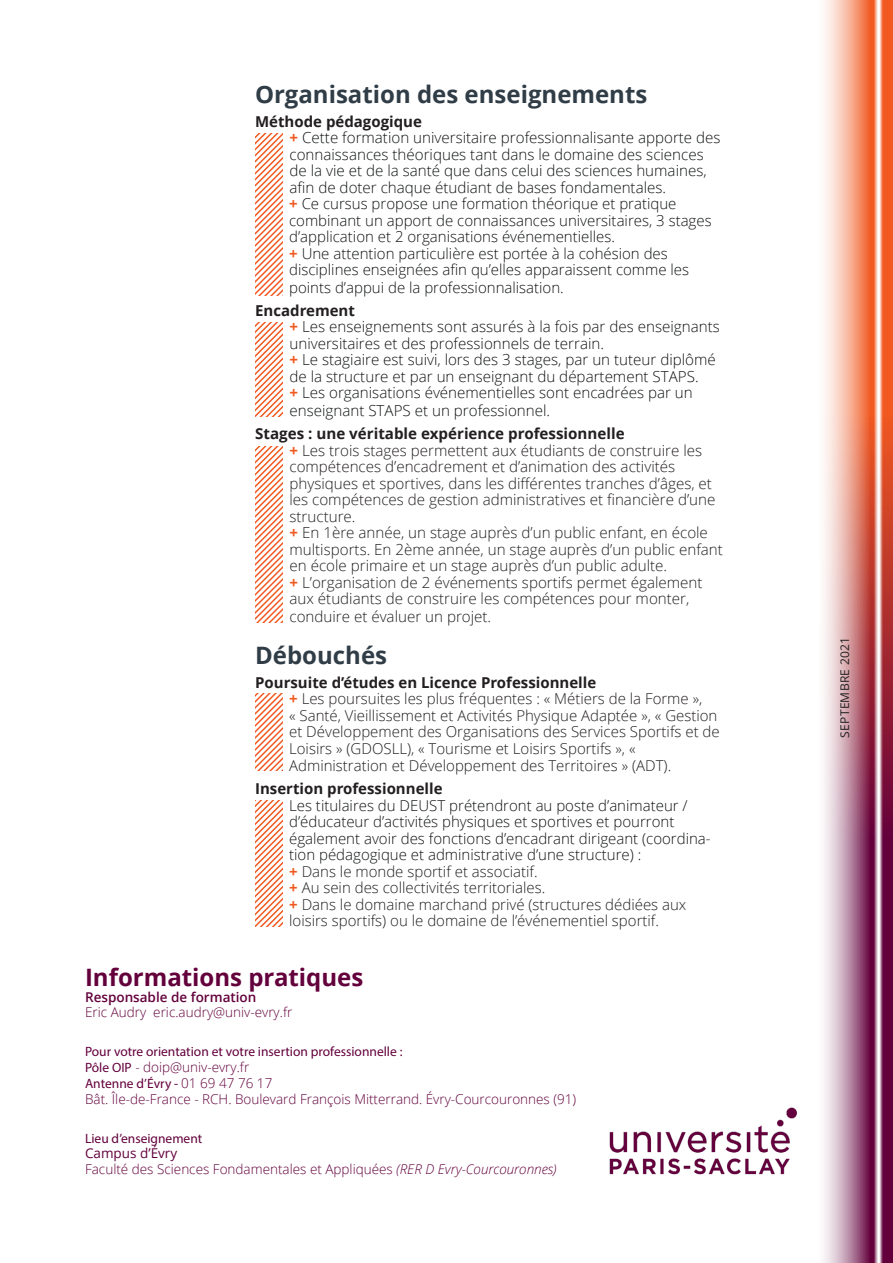
<style>
.page{position:relative;width:893px;height:1263px;background:#fff}
.page>*{position:absolute;margin:0;border:0;box-sizing:border-box;transform-origin:0 0}
.inter{font:700 24px "Open Sans";color:#303d47}
.infos_inter{font:700 24px "Open Sans";color:#63003c}
.t1{font:300 15.15px/16.5px "Open Sans";color:#231f20}
.t2{font:300 15.15px/16.5px "Open Sans";color:#111314}
.texte_alinea{font:700 15.15px "Open Sans";color:#231f20}
.inter2{font:300 15px/16.5px "Open Sans";color:#111314}
.t3{font:300 15px/16.6px "Open Sans";color:#231f20}
.inter2-2{font:700 15px "Open Sans";color:#231f20}
.infos_texte{font:300 13.5px "Open Sans";color:#63003c}
.infos_texte-2{font:13.5px "Myriad Pro";color:#63003c}
.infos_texte-3{font:600 13.5px "Open Sans";color:#63003c}
.infos_texte-4{font:13.5px "Open Sans";color:#63003c}
.t4{font:12px "Open Sans";letter-spacing:.025em;color:#231f20}
.s1{font-weight:700;color:#f15921}
.s2{font-family:"Myriad Pro";font-weight:400}
.s3{font-family:"Open Sans";font-weight:300}
.s4{font-style:italic}
</style>
<div class="page">
<svg style="left:824px;top:0;width:69px;height:1263px;background:#d08e8f"></svg>
<svg style="left:255px;top:134px;width:28px;height:162px"></svg>
<svg style="left:255px;top:322px;width:28px;height:95px"></svg>
<svg style="left:255px;top:446px;width:28px;height:176px"></svg>
<svg style="left:255px;top:693px;width:28px;height:77px"></svg>
<svg style="left:255px;top:800px;width:28px;height:127px"></svg>
<img style="left:609px;top:1107px;width:189px;height:68px">
<p class="inter" style="left:255px;top:78px;width:394px">Organisation des enseignements</p>
<p class="inter2-2" style="left:255px;top:111px;width:168px">Méthode pédagogique</p>
<p class="t2" style="left:289px;top:129px;width:433px"><span class="s1">+</span> Cette formation universitaire professionnalisante apporte des connaissances théoriques tant dans le domaine des sciences de la vie et de la santé que dans celui des sciences humaines, afin de doter chaque étudiant de bases fondamentales.</p>
<p class="inter2" style="left:289px;top:195px;width:424px"><span class="s1">+</span> Ce cursus propose une formation théorique et pratique combinant un apport de connaissances universitaires, 3 stages d’application et 2 organisations événementielles.</p>
<p class="inter2" style="left:289px;top:244px;width:402px;line-height:17px"><span class="s1">+</span> Une attention particulière est portée à la cohésion des disciplines enseignées afin qu’elles apparaissent comme les points d’appui de la professionnalisation.</p>
<p class="inter2-2" style="left:255px;top:300px;width:101px">Encadrement</p>
<p class="t2" style="left:289px;top:318px;width:432px"><span class="s1">+</span> Les enseignements sont assurés à la fois par des enseignants universitaires et des professionnels de terrain.</p>
<p class="t2" style="left:289px;top:351px;width:428px"><span class="s1">+</span> Le stagiaire est suivi, lors des 3 stages, par un tuteur diplômé de la structure et par un enseignant du département STAPS.</p>
<p class="t2" style="left:289px;top:384px;width:405px;line-height:17.4px"><span class="s1">+</span> Les organisations événementielles sont encadrées par un enseignant STAPS et un professionnel.</p>
<p class="texte_alinea" style="left:255px;top:423px;width:371px">Stages : une véritable expérience professionnelle</p>
<p class="t1" style="left:289px;top:442px;width:427px"><span class="s1">+</span> Les trois stages permettent aux étudiants de construire les compétences d’encadrement et d’animation des activités physiques et sportives, dans les différentes tranches d’âges, et les compétences de gestion administratives et financière d’une structure.</p>
<p class="t1" style="left:289px;top:524px;width:435px"><span class="s1">+</span> En 1ère année, un stage auprès d’un public enfant, en école multisports. En 2ème année, un stage auprès d’un public enfant en école primaire et un stage auprès d’un public adulte.</p>
<p class="t1" style="left:289px;top:573px;width:414px;line-height:17px"><span class="s1">+</span> L’organisation de 2 événements sportifs permet également aux étudiants de construire les compétences pour monter, conduire et évaluer un projet.</p>
<p class="inter" style="left:255px;top:639px;width:133px">Débouchés</p>
<p class="inter2-2" style="left:255px;top:671px;width:343px">Poursuite d’études en Licence Professionnelle</p>
<p class="t3" style="left:289px;top:690px;width:432px"><span class="s1">+</span> Les poursuites les plus fréquentes : « Métiers de la Forme »,<br>« Santé, Vieillissement et Activités Physique Adaptée », « Gestion et Développement des Organisations des Services Sportifs et de Loisirs » (GDOSLL), « Tourisme et Loisirs Sportifs », « Administration et Développement des Territoires » (ADT).</p>
<p class="inter2-2" style="left:255px;top:778px;width:189px">Insertion professionnelle</p>
<p class="inter2" style="left:289px;top:796px;width:423px">Les titulaires du DEUST prétendront au poste d’animateur / d’éducateur d’activités physiques et sportives et pourront également avoir des fonctions d’encadrant dirigeant (coordina&shy;tion pédagogique et administrative d’une structure) :</p>
<p class="t3" style="left:289px;top:862px;width:250px"><span class="s1">+</span> Dans le monde sportif et associatif.</p>
<p class="t3" style="left:289px;top:879px;width:258px"><span class="s1">+</span> Au sein des collectivités territoriales.</p>
<p class="t3" style="left:289px;top:895px;width:399px"><span class="s1">+</span> Dans le domaine marchand privé (structures dédiées aux loisirs sportifs) ou le domaine de l’événementiel sportif.</p>
<p class="infos_inter" style="left:85px;top:960px;width:280px">Informations pratiques</p>
<p class="infos_texte-3" style="left:85px;top:987px;width:173px">Responsable de formation</p>
<p class="infos_texte" style="left:85px;top:1003px;width:209px">Eric Audry eric.audry@univ-evry.fr</p>
<p class="infos_texte-2" style="left:85px;top:1043px;width:319px">Pour votre orientation et votre insertion professionnelle :</p>
<p class="infos_texte" style="left:85px;top:1058px;width:166px"><span class="s2">Pôle OIP</span> - doip@univ-evry.fr</p>
<p class="infos_texte-2" style="left:85px;top:1075px;width:189px">Antenne d’Évry - <span class="s3">01 69 47 76 17</span></p>
<p class="infos_texte" style="left:85px;top:1089px;width:493px">Bât. Île-de-France - RCH. Boulevard François Mitterrand. Évry-Courcouronnes (91)</p>
<p class="infos_texte-2" style="left:85px;top:1130px;width:119px">Lieu d’enseignement</p>
<p class="infos_texte-4" style="left:85px;top:1144px;width:94px">Campus d’Évry</p>
<p class="infos_texte" style="left:85px;top:1160px;width:473px">Faculté des Sciences Fondamentales et Appliquées <span class="s4">(RER D Evry-Courcouronnes)</span></p>
<p class="t4" style="left:836px;top:738px;width:102px;rotate:-90deg">SEPTEMBRE 2021</p>
</div>
